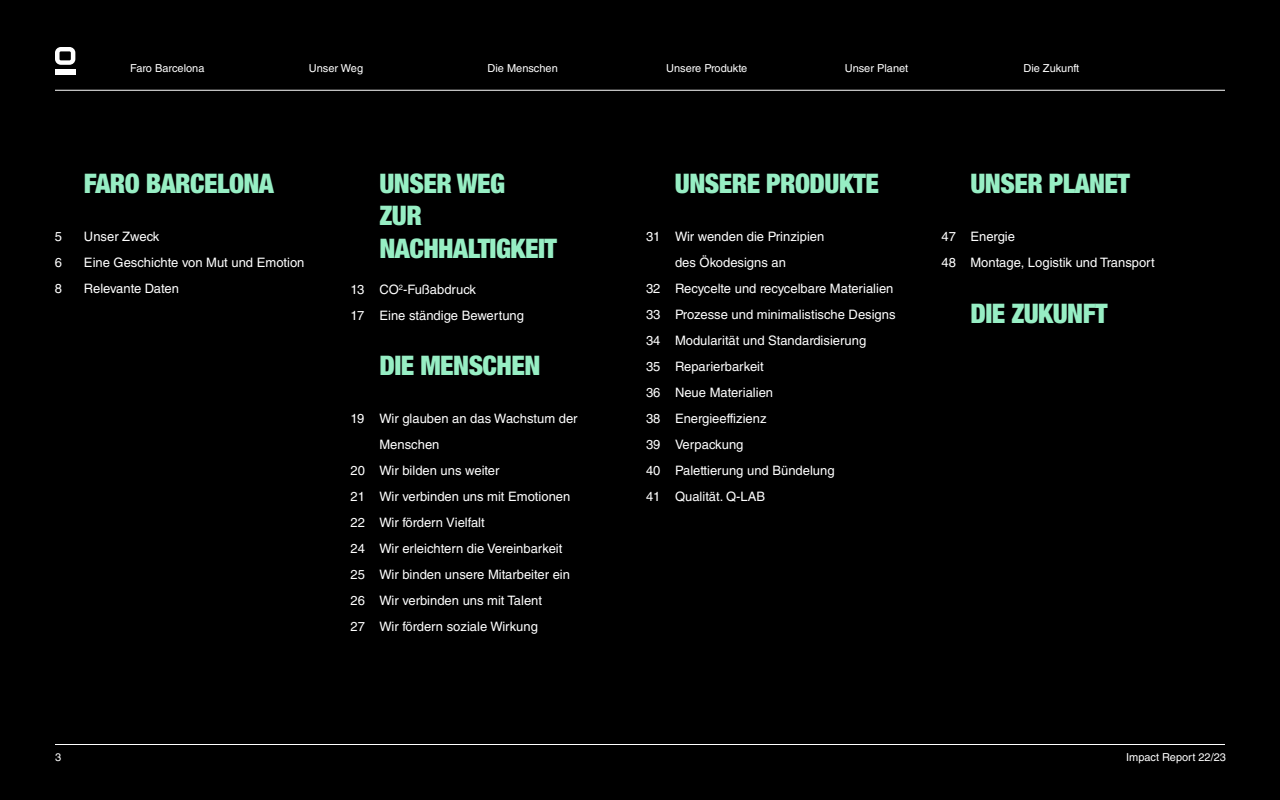
<style>
.page{position:relative;width:1280px;height:800px;background:#000}
.page>*{position:absolute;margin:0;border:0;box-sizing:border-box;transform-origin:0 0}
.t1{font:900 condensed 27px/32.4px "Helvetica Neue LT Std";letter-spacing:-.02em;color:#97eec4}
.t2{font:13px/26px "Helvetica LT Std";color:#fff}
.t3{font:11px "Helvetica LT Std";color:#fff}
</style>
<div class="page">
<div style="left:55px;top:70px;width:20px;height:5px;background:#fff"></div>
<svg style="left:55px;top:47px;width:20px;height:18px"></svg>
<hr style="left:55px;top:90px;width:1170px;height:1px;background:#fff">
<hr style="left:55px;top:744px;width:1170px;height:1px;background:#fff">
<p class="t3" style="left:130px;top:62px;width:76px">Faro Barcelona</p>
<p class="t3" style="left:309px;top:62px;width:56px">Unser Weg</p>
<p class="t3" style="left:488px;top:62px;width:72px">Die Menschen</p>
<p class="t3" style="left:666px;top:62px;width:83px">Unsere Produkte</p>
<p class="t3" style="left:845px;top:62px;width:65px">Unser Planet</p>
<p class="t3" style="left:1023px;top:62px;width:57px">Die Zukunft</p>
<p class="t2" style="left:55px;top:223px;width:9px;text-align:justify">5<br>6<br>8</p>
<h1 class="t1" style="left:84px;top:167px;width:192px">FARO BARCELONA</h1>
<h1 class="t1" style="left:675px;top:167px;width:205px">UNSERE PRODUKTE</h1>
<h1 class="t1" style="left:380px;top:167px;width:179px">UNSER WEG<br>ZUR<br>NACHHALTIGKEIT</h1>
<p class="t2" style="left:84px;top:223px;width:222px">Unser Zweck<br>Eine Geschichte von Mut und Emotion<br>Relevante Daten</p>
<p class="t2" style="left:675px;top:223px;width:222px">Wir wenden die Prinzipien<br>des Ökodesigns an<br>Recycelte und recycelbare Materialien<br>Prozesse und minimalistische Designs<br>Modularität und Standardisierung<br>Reparierbarkeit<br>Neue Materialien<br>Energieeffizienz<br>Verpackung<br>Palettierung und Bündelung<br>Qualität. Q-LAB</p>
<p class="t2" style="left:646px;top:223px;width:16px">31</p>
<p class="t2" style="left:646px;top:275px;width:16px;text-align:justify">32<br>33<br>34<br>35<br>36<br>38<br>39<br>40<br>41</p>
<p class="t2" style="left:380px;top:276px;width:146px">CO<sup>2</sup>-Fußabdruck<br>Eine ständige Bewertung</p>
<p class="t2" style="left:350px;top:276px;width:15px">13<br>17</p>
<h1 class="t1" style="left:379px;top:349px;width:163px">DIE MENSCHEN</h1>
<p class="t2" style="left:380px;top:405px;width:200px">Wir glauben an das Wachstum der<br>Menschen<br>Wir bilden uns weiter<br>Wir verbinden uns mit Emotionen<br>Wir fördern Vielfalt<br>Wir erleichtern die Vereinbarkeit<br>Wir binden unsere Mitarbeiter ein<br>Wir verbinden uns mit Talent<br>Wir fördern soziale Wirkung</p>
<p class="t2" style="left:350px;top:405px;width:15px">19</p>
<p class="t2" style="left:350px;top:457px;width:16px;text-align:justify">20<br>21<br>22<br>24<br>25<br>26<br>27</p>
<p class="t2" style="left:941px;top:223px;width:16px">47<br>48</p>
<h1 class="t1" style="left:970px;top:167px;width:161px">UNSER PLANET</h1>
<p class="t2" style="left:970px;top:223px;width:186px">Energie<br>Montage, Logistik und Transport</p>
<h1 class="t1" style="left:970px;top:297px;width:139px">DIE ZUKUNFT</h1>
<p class="t3" style="left:55px;top:751px;width:8px">3</p>
<p class="t3" style="left:1126px;top:751px;width:101px">Impact Report 22/23</p>
</div>
